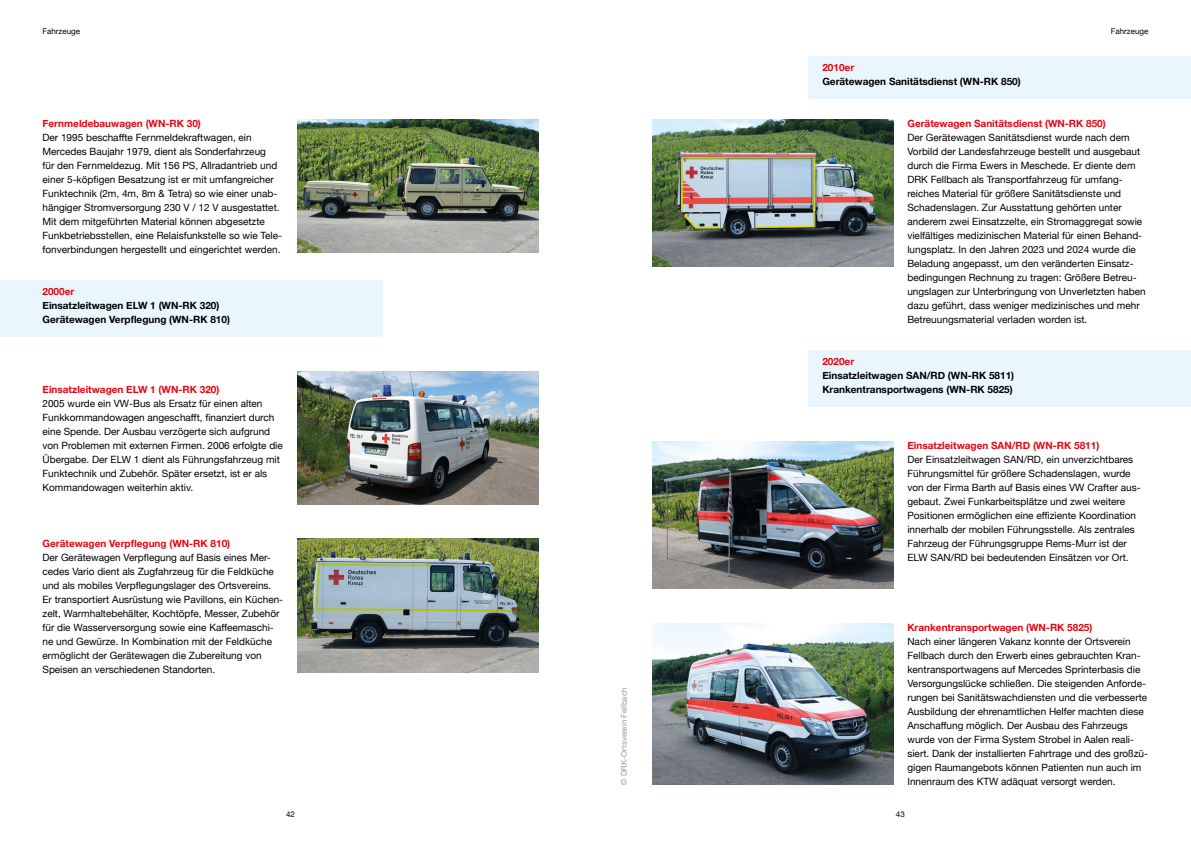
<style>
.page{position:relative;width:1191px;height:842px;background:#fff}
.page>*{position:absolute;margin:0;border:0;box-sizing:border-box;transform-origin:0 0}
.t1{font:10px/14px "Helvetica Neue";color:#000}
.t2{font:700 10px "Helvetica Neue";color:#e30613}
.t3{font:700 10px/14px "Helvetica Neue";color:#000}
.t4{font:8px "Helvetica Neue";color:#9d9d9c}
.t5{font:8px "Helvetica Neue";color:#000}
</style>
<div class="page">
<div style="left:0;top:281px;width:383px;height:56px;background:#eaf6fe"></div>
<div style="left:808px;top:57px;width:383px;height:42px;background:#eaf6fe"></div>
<div style="left:808px;top:351px;width:383px;height:56px;background:#eaf6fe"></div>
<img style="left:298px;top:539px;width:241px;height:134px">
<img style="left:652px;top:119px;width:241px;height:148px">
<img style="left:652px;top:441px;width:241px;height:148px">
<img style="left:652px;top:623px;width:241px;height:162px">
<img style="left:298px;top:371px;width:241px;height:134px">
<img style="left:298px;top:120px;width:241px;height:133px">
<p class="t5" style="left:43px;top:25px;width:39px">Fahrzeuge</p>
<p class="t5" style="left:1111px;top:25px;width:39px">Fahrzeuge</p>
<p class="t2" style="left:43px;top:115px;width:160px">Fernmeldebauwagen (WN-RK 30)</p>
<p class="t1" style="left:43px;top:131px;width:241px">Der 1995 beschaffte Fernmeldekraftwagen, ein Mercedes Baujahr 1979, dient als Sonderfahrzeug<br>für den Fernmeldezug. Mit 156 PS, Allradantrieb und einer 5-köpfigen Besatzung ist er mit umfangreicher Funktechnik (2m, 4m, 8m &amp; Tetra) so wie einer unab&shy;hängiger Stromversorgung 230 V / 12 V ausgestattet.<br>Mit dem mitgeführten Material können abgesetzte Funkbetriebsstellen, eine Relaisfunkstelle so wie Tele&shy;fonverbindungen hergestellt und eingerichtet werden.</p>
<p class="t2" style="left:43px;top:283px;width:33px">2000er</p>
<p class="t3" style="left:43px;top:298px;width:189px">Einsatzleitwagen ELW 1 (WN-RK 320)<br>Gerätewagen Verpflegung (WN-RK 810)</p>
<p class="t2" style="left:43px;top:381px;width:178px">Einsatzleitwagen ELW 1 (WN-RK 320)</p>
<p class="t1" style="left:43px;top:397px;width:242px">2005 wurde ein VW-Bus als Ersatz für einen alten Funkkommandowagen angeschafft, finanziert durch eine Spende. Der Ausbau verzögerte sich aufgrund von Problemen mit externen Firmen. 2006 erfolgte die Übergabe. Der ELW 1 dient als Führungsfahrzeug mit Funktechnik und Zubehör. Später ersetzt, ist er als Kommandowagen weiterhin aktiv.</p>
<p class="t2" style="left:43px;top:535px;width:189px">Gerätewagen Verpflegung (WN-RK 810)</p>
<p class="t1" style="left:43px;top:551px;width:242px">Der Gerätewagen Verpflegung auf Basis eines Mer&shy;cedes Vario dient als Zugfahrzeug für die Feldküche und als mobiles Verpflegungslager des Ortsvereins.<br>Er transportiert Ausrüstung wie Pavillons, ein Küchen&shy;zelt, Warmhaltebehälter, Kochtöpfe, Messer, Zubehör für die Wasserversorgung sowie eine Kaffeemaschi&shy;ne und Gewürze. In Kombination mit der Feldküche ermöglicht der Gerätewagen die Zubereitung von Speisen an verschiedenen Standorten.</p>
<p class="t4" style="left:618px;top:785px;width:99px;rotate:-90deg">© DRK-Ortsverein Fellbach</p>
<p class="t2" style="left:822px;top:59px;width:33px">2010er</p>
<p class="t3" style="left:822px;top:74px;width:200px">Gerätewagen Sanitätsdienst (WN-RK 850)</p>
<p class="t2" style="left:907px;top:115px;width:200px">Gerätewagen Sanitätsdienst (WN-RK 850)</p>
<p class="t1" style="left:907px;top:131px;width:240px">Der Gerätewagen Sanitätsdienst wurde nach dem Vorbild der Landesfahrzeuge bestellt und ausgebaut durch die Firma Ewers in Meschede. Er diente dem DRK Fellbach als Transportfahrzeug für umfang&shy;reiches Material für größere Sanitätsdienste und Schadenslagen. Zur Ausstattung gehörten unter anderem zwei Einsatzzelte, ein Stromaggregat sowie vielfältiges medizinischen Material für einen Behand&shy;lungsplatz. In den Jahren 2023 und 2024 wurde die Beladung angepasst, um den veränderten Einsatz&shy;bedingungen Rechnung zu tragen: Größere Betreu&shy;ungslagen zur Unterbringung von Unverletzten haben dazu geführt, dass weniger medizinisches und mehr Betreuungsmaterial verladen worden ist.</p>
<p class="t2" style="left:822px;top:353px;width:33px">2020er</p>
<p class="t3" style="left:822px;top:368px;width:193px">Einsatzleitwagen SAN/RD (WN-RK 5811)<br>Krankentransportwagens (WN-RK 5825)</p>
<p class="t2" style="left:907px;top:437px;width:193px">Einsatzleitwagen SAN/RD (WN-RK 5811)</p>
<p class="t1" style="left:907px;top:453px;width:235px">Der Einsatzleitwagen SAN/RD, ein unverzichtbares Führungsmittel für größere Schadenslagen, wurde von der Firma Barth auf Basis eines VW Crafter aus&shy;gebaut. Zwei Funkarbeitsplätze und zwei weitere Positionen ermöglichen eine effiziente Koordination innerhalb der mobilen Führungsstelle. Als zentrales Fahrzeug der Führungsgruppe Rems-Murr ist der ELW SAN/RD bei bedeutenden Einsätzen vor Ort.</p>
<p class="t2" style="left:907px;top:619px;width:187px">Krankentransportwagen (WN-RK 5825)</p>
<p class="t1" style="left:907px;top:635px;width:242px">Nach einer längeren Vakanz konnte der Ortsverein Fellbach durch den Erwerb eines gebrauchten Kran&shy;kentransportwagens auf Mercedes Sprinterbasis die Versorgungslücke schließen. Die steigenden Anforde&shy;rungen bei Sanitätswachdiensten und die verbesserte Ausbildung der ehrenamtlichen Helfer machten diese Anschaffung möglich. Der Ausbau des Fahrzeugs wurde von der Firma System Strobel in Aalen reali&shy;siert. Dank der installierten Fahrtrage und des großzü&shy;gigen Raumangebots können Patienten nun auch im Innenraum des KTW adäquat versorgt werden.</p>
<p class="t5" style="left:286px;top:808px;width:10px">42</p>
<p class="t5" style="left:896px;top:808px;width:10px">43</p>
</div>
